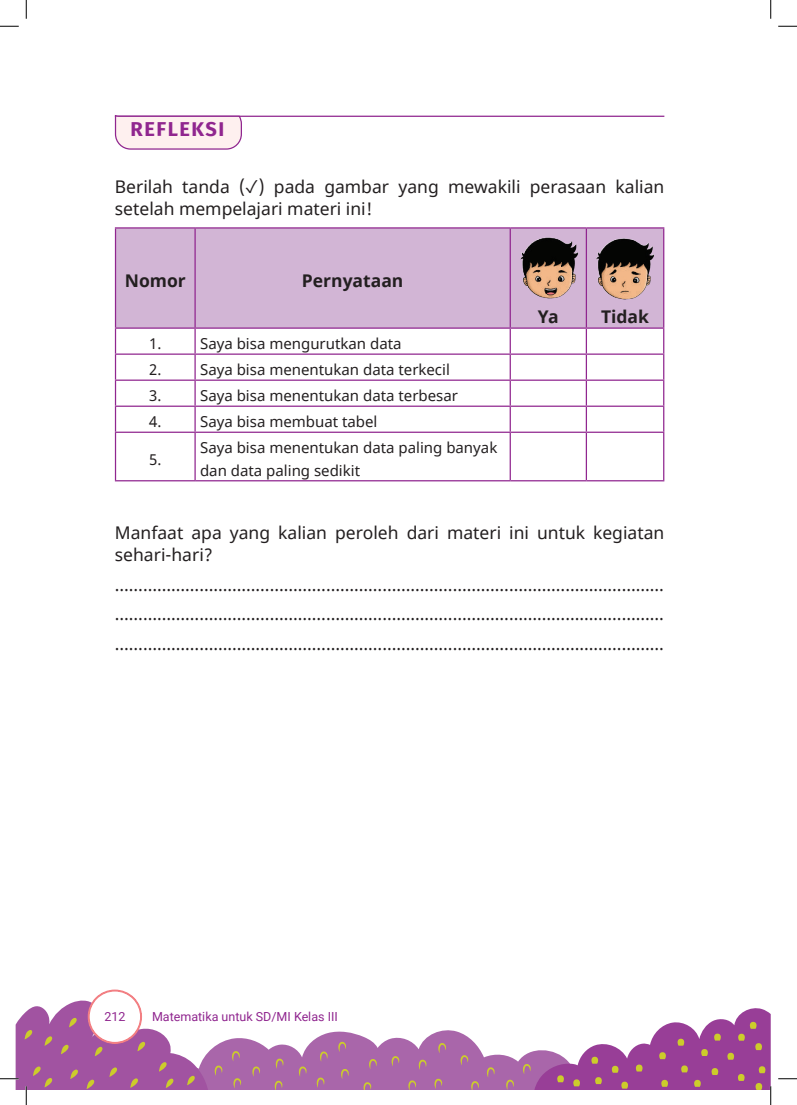
<style>
.page{position:relative;width:797px;height:1105px;background:#fff}
.page>*{position:absolute;margin:0;border:0;box-sizing:border-box;transform-origin:0 0}
.t1{font:700 20px "Fira Sans";letter-spacing:.075em;color:#90268f}
.t2{font:17.5px/22.5px "Noto Sans";color:#231f20}
.t3{font:700 17.5px "Noto Sans";color:#231f20}
.t4{font:15px/22.5px "Noto Sans";color:#231f20}
.t5{font:12.5px "Roboto";color:#90268f}
</style>
<div class="page">
<div style="left:116px;top:229px;width:547px;height:98px;background:#d2b5d5"></div>
<svg style="left:116px;top:329px;width:547px;height:151px"></svg>
<hr style="left:115px;top:227px;width:80px;height:2px;background:#90268f">
<hr style="left:115px;top:229px;width:1px;height:98px;background:#90268f">
<hr style="left:195px;top:227px;width:315px;height:2px;background:#90268f">
<hr style="left:194px;top:229px;width:2px;height:98px;background:#90268f">
<hr style="left:510px;top:227px;width:76px;height:2px;background:#90268f">
<hr style="left:509px;top:229px;width:2px;height:98px;background:#90268f">
<hr style="left:586px;top:227px;width:78px;height:2px;background:#90268f">
<hr style="left:585px;top:229px;width:2px;height:98px;background:#90268f">
<hr style="left:663px;top:229px;width:1px;height:98px;background:#90268f">
<hr style="left:115px;top:327px;width:80px;height:2px;background:#90268f">
<hr style="left:195px;top:327px;width:315px;height:2px;background:#90268f">
<hr style="left:194px;top:329px;width:2px;height:24px;background:#90268f">
<hr style="left:510px;top:327px;width:76px;height:2px;background:#90268f">
<hr style="left:509px;top:329px;width:2px;height:24px;background:#90268f">
<hr style="left:586px;top:327px;width:78px;height:2px;background:#90268f">
<hr style="left:585px;top:329px;width:2px;height:24px;background:#90268f">
<hr style="left:115px;top:353px;width:80px;height:2px;background:#90268f">
<hr style="left:195px;top:353px;width:315px;height:2px;background:#90268f">
<hr style="left:194px;top:355px;width:2px;height:25px;background:#90268f">
<hr style="left:510px;top:353px;width:76px;height:2px;background:#90268f">
<hr style="left:509px;top:355px;width:2px;height:25px;background:#90268f">
<hr style="left:586px;top:353px;width:78px;height:2px;background:#90268f">
<hr style="left:585px;top:355px;width:2px;height:25px;background:#90268f">
<hr style="left:115px;top:380px;width:80px;height:1px;background:#90268f">
<hr style="left:195px;top:380px;width:315px;height:1px;background:#90268f">
<hr style="left:194px;top:381px;width:2px;height:25px;background:#90268f">
<hr style="left:510px;top:380px;width:76px;height:1px;background:#90268f">
<hr style="left:509px;top:381px;width:2px;height:25px;background:#90268f">
<hr style="left:586px;top:380px;width:78px;height:1px;background:#90268f">
<hr style="left:585px;top:381px;width:2px;height:25px;background:#90268f">
<hr style="left:115px;top:406px;width:80px;height:1px;background:#90268f">
<svg style="left:115px;top:329px;width:1px;height:103px"></svg>
<hr style="left:195px;top:406px;width:315px;height:1px;background:#90268f">
<hr style="left:194px;top:407px;width:2px;height:25px;background:#90268f">
<hr style="left:510px;top:406px;width:76px;height:1px;background:#90268f">
<hr style="left:509px;top:407px;width:2px;height:25px;background:#90268f">
<hr style="left:586px;top:406px;width:78px;height:1px;background:#90268f">
<hr style="left:585px;top:407px;width:2px;height:25px;background:#90268f">
<svg style="left:663px;top:329px;width:1px;height:103px"></svg>
<hr style="left:115px;top:432px;width:80px;height:1px;background:#90268f">
<hr style="left:115px;top:433px;width:1px;height:47px;background:#90268f">
<hr style="left:195px;top:432px;width:315px;height:1px;background:#90268f">
<hr style="left:194px;top:433px;width:2px;height:47px;background:#90268f">
<hr style="left:510px;top:432px;width:76px;height:1px;background:#90268f">
<hr style="left:509px;top:433px;width:2px;height:47px;background:#90268f">
<hr style="left:586px;top:432px;width:78px;height:1px;background:#90268f">
<hr style="left:585px;top:433px;width:2px;height:47px;background:#90268f">
<hr style="left:663px;top:433px;width:1px;height:47px;background:#90268f">
<hr style="left:115px;top:480px;width:80px;height:1px;background:#90268f">
<hr style="left:195px;top:480px;width:315px;height:1px;background:#90268f">
<hr style="left:510px;top:480px;width:76px;height:1px;background:#90268f">
<hr style="left:586px;top:480px;width:78px;height:1px;background:#90268f">
<hr style="left:115px;top:116px;width:549px;height:1px;background:#90268f">
<svg style="left:114px;top:115px;width:128px;height:35px"></svg>
<img style="left:518px;top:233px;width:63px;height:67px">
<img style="left:593px;top:233px;width:63px;height:67px">
<svg style="left:0;top:25px;width:19px;height:2px"></svg>
<svg style="left:778px;top:25px;width:19px;height:2px"></svg>
<svg style="left:778px;top:1078px;width:19px;height:1px"></svg>
<svg style="left:25px;top:0;width:2px;height:19px"></svg>
<svg style="left:770px;top:0;width:1px;height:19px"></svg>
<svg style="left:0;top:989px;width:771px;height:116px"></svg>
<p class="t1" style="left:131px;top:112px;width:95px">REFLEKSI</p>
<p class="t2" style="left:115px;top:176px;width:551px">Berilah tanda (✓) pada gambar yang mewakili perasaan kalian setelah mempelajari materi ini!</p>
<p class="t3" style="left:125px;top:269px;width:63px">Nomor</p>
<p class="t3" style="left:302px;top:269px;width:103px">Pernyataan</p>
<p class="t4" style="left:149px;top:333px;width:14px">1.</p>
<p class="t4" style="left:200px;top:333px;width:203px">Saya bisa mengurutkan data</p>
<p class="t4" style="left:149px;top:359px;width:14px">2.</p>
<p class="t4" style="left:200px;top:359px;width:251px">Saya bisa menentukan data terkecil</p>
<p class="t4" style="left:149px;top:385px;width:14px">3.</p>
<p class="t4" style="left:200px;top:385px;width:259px">Saya bisa menentukan data terbesar</p>
<p class="t4" style="left:149px;top:411px;width:14px">4.</p>
<p class="t4" style="left:200px;top:411px;width:179px">Saya bisa membuat tabel</p>
<p class="t4" style="left:149px;top:448px;width:14px">5.</p>
<p class="t4" style="left:200px;top:437px;width:299px">Saya bisa menentukan data paling banyak dan data paling sedikit</p>
<p class="t3" style="left:538px;top:304px;width:23px">Ya</p>
<p class="t3" style="left:601px;top:304px;width:49px">Tidak</p>
<p class="t2" style="left:115px;top:521px;width:551px">Manfaat apa yang kalian peroleh dari materi ini untuk kegiatan sehari-hari?</p>
<p class="t2" style="left:115px;top:570px;width:550px;line-height:29.6px;text-align:justify">……………………………………………………………………………………………………… ……………………………………………………………………………………………………… ………………………………………………………………………………………………………</p>
<p class="t5" style="left:104px;top:1008px;width:23px">212</p>
<p class="t5" style="left:152px;top:1008px;width:187px">Matematika untuk SD/MI Kelas III</p>
</div>
